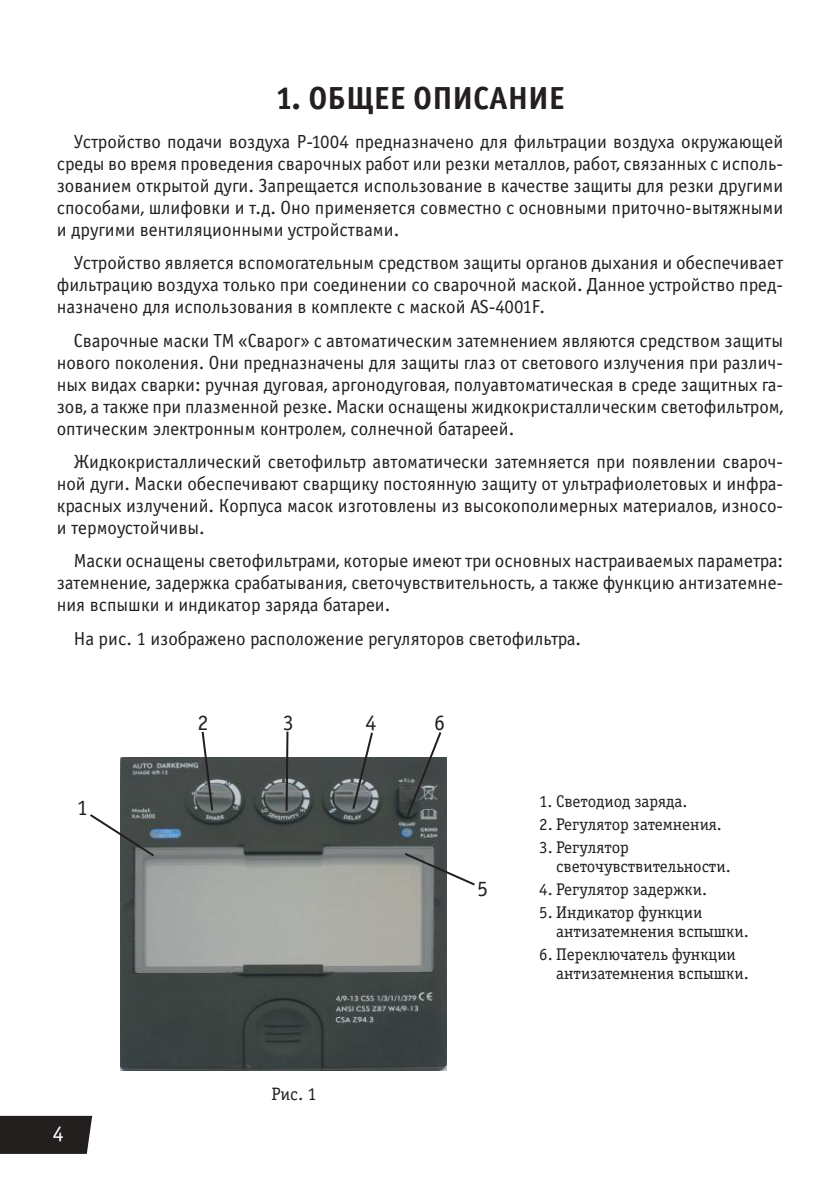
<style>
.page{position:relative;width:840px;height:1191px;background:#fff}
.page>*{position:absolute;margin:0;border:0;box-sizing:border-box;transform-origin:0 0}
.t1{font:32px "Officina Sans Bold C";color:#241f1f}
.t2{font:22px "Officina Serif Book C";color:#241f1f}
.t3{font:22px "Officina Sans Book C";color:#fff}
.t4{font:19px/22px "Officina Sans Book C";color:#241f1f;text-align:justify}
.t5{font:18px "Officina Serif Book C";color:#241f1f}
.t6{font:17px/19px "Officina Serif Book C";color:#241f1f}
</style>
<div class="page">
<div style="left:0;top:1115px;width:92px;height:38px;background:#241f1f"></div>
<img style="left:120px;top:758px;width:326px;height:312px">
<svg style="left:90px;top:812px;width:66px;height:46px"></svg>
<svg style="left:402px;top:851px;width:73px;height:36px"></svg>
<svg style="left:200px;top:731px;width:14px;height:81px"></svg>
<svg style="left:284px;top:731px;width:5px;height:82px"></svg>
<svg style="left:350px;top:732px;width:24px;height:79px"></svg>
<svg style="left:405px;top:732px;width:38px;height:86px"></svg>
<h1 class="t1" style="left:275px;top:80px;width:291px">1. ОБЩЕЕ ОПИСАНИЕ</h1>
<p class="t4" style="left:57px;top:131px;width:727px;text-indent:17px">Устройство подачи воздуха P-1004 предназначено для фильтрации воздуха окружающей среды во время проведения сварочных работ или резки металлов, работ, связанных с исполь&shy;зованием открытой дуги. Запрещается использование в качестве защиты для резки другими способами, шлифовки и т.д. Оно применяется совместно с основными приточно-вытяжными и другими вентиляционными устройствами.</p>
<p class="t4" style="left:57px;top:252px;width:727px;text-indent:17px">Устройство является вспомогательным средством защиты органов дыхания и обеспечивает фильтрацию воздуха только при соединении со сварочной маской. Данное устройство пред&shy;назначено для использования в комплекте с маской AS-4001F.</p>
<p class="t4" style="left:57px;top:329px;width:727px;text-indent:17px">Сварочные маски ТМ «Сварог» с автоматическим затемнением являются средством защиты нового поколения. Они предназначены для защиты глаз от светового излучения при различ&shy;ных видах сварки: ручная дуговая, аргонодуговая, полуавтоматическая в среде защитных га&shy;зов, а также при плазменной резке. Маски оснащены жидкокристаллическим светофильтром, оптическим электронным контролем, солнечной батареей.</p>
<p class="t4" style="left:57px;top:451px;width:727px;text-indent:17px">Жидкокристаллический светофильтр автоматически затемняется при появлении свароч&shy;ной дуги. Маски обеспечивают сварщику постоянную защиту от ультрафиолетовых и инфра&shy;красных излучений. Корпуса масок изготовлены из высокополимерных материалов, износо&shy;и термоустойчивы.</p>
<p class="t4" style="left:57px;top:550px;width:727px;text-indent:17px">Маски оснащены светофильтрами, которые имеют три основных настраиваемых параметра: затемнение, задержка срабатывания, светочувствительность, а также функцию антизатемне&shy;ния вспышки и индикатор заряда батареи.</p>
<p class="t4" style="left:74px;top:627px;width:508px">На рис. 1 изображено расположение регуляторов светофильтра.</p>
<p class="t2" style="left:77px;top:796px;width:12px">1</p>
<p class="t3" style="left:53px;top:1121px;width:13px">4</p>
<p class="t2" style="left:197px;top:710px;width:12px">2</p>
<p class="t2" style="left:283px;top:710px;width:12px">3</p>
<p class="t2" style="left:365px;top:710px;width:12px">4</p>
<p class="t2" style="left:434px;top:710px;width:12px">6</p>
<p class="t2" style="left:477px;top:876px;width:12px">5</p>
<p class="t5" style="left:271px;top:1084px;width:47px">Рис. 1</p>
<p class="t6" style="left:539px;top:791px;width:150px">1. Светодиод заряда.</p>
<p class="t6" style="left:539px;top:814px;width:184px">2. Регулятор затемнения.</p>
<p class="t6" style="left:556px;top:837px;width:176px;text-indent:-17px">3. Регулятор светочувствительности.</p>
<p class="t6" style="left:539px;top:879px;width:169px">4. Регулятор задержки.</p>
<p class="t6" style="left:556px;top:902px;width:194px;text-indent:-17px">5. Индикатор функции антизатемнения вспышки.</p>
<p class="t6" style="left:556px;top:944px;width:194px;text-indent:-17px">6. Переключатель функции антизатемнения вспышки.</p>
</div>
